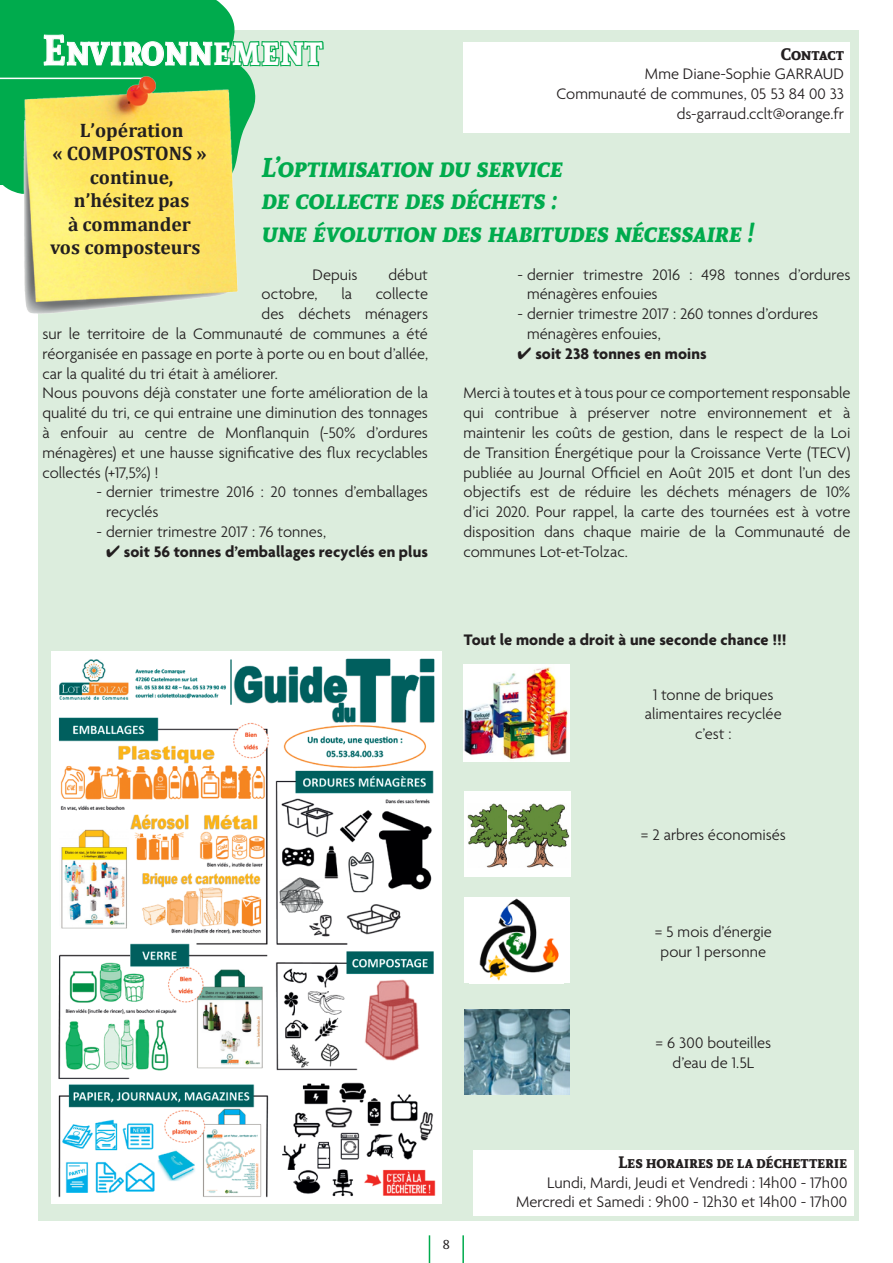
<style>
.page{position:relative;width:893px;height:1263px;background:#fff}
.page>*{position:absolute;margin:0;border:0;box-sizing:border-box;transform-origin:0 0}
.t1{font:700 42px "Andada SC";color:#fff;scale:.9 1}
.t2{font:italic 700 27px/32.4px "Andada SC";letter-spacing:-.015em;color:#00ab4d}
.t3{font:700 19.5px/23.5px "Cambria";color:#231f20;text-align:center}
.t4{font:300 16.5px/19.8px "Agenda";color:#231f20;text-align:center}
.t5{font:700 16.5px "Agenda";letter-spacing:.005em;color:#231f20}
.t6{font:700 16.5px "Andada SC";letter-spacing:-.01em;color:#231f20}
.t7{font:13.5px "Andada SC";color:#231f20}
</style>
<div class="page">
<div style="left:38px;top:30px;width:821px;height:1190px;background:#dceddd"></div>
<div style="left:0;top:0;width:235px;height:192px;background:#00ab4d"></div>
<svg style="left:43px;top:27px;width:281px;height:87px"></svg>
<svg style="left:429px;top:1235px;width:1px;height:28px"></svg>
<hr style="left:462px;top:1235px;width:2px;height:28px;background:#00ab4d">
<hr style="left:0;top:78px;width:150px;height:1px;background:#fff">
<img style="left:464px;top:664px;width:105px;height:98px">
<div style="left:464px;top:791px;width:106px;height:86px;background:#fff"></div>
<img style="left:468px;top:804px;width:39px;height:64px">
<div style="left:464px;top:897px;width:105px;height:86px;background:#fff"></div>
<img style="left:479px;top:898px;width:80px;height:83px">
<img style="left:464px;top:1009px;width:105px;height:86px">
<img style="left:507px;top:804px;width:62px;height:64px">
<img style="left:52px;top:652px;width:390px;height:551px">
<div style="left:473px;top:1150px;width:381px;height:66px;background:#fff"></div>
<div style="left:463px;top:43px;width:387px;height:90px;background:#fff"></div>
<img style="left:13px;top:76px;width:238px;height:238px">
<h1 class="t1" style="left:43px;top:21px;width:313px">Environnement</h1>
<p class="t6" style="left:781px;top:43px;width:65px">Contact</p>
<p class="t4" style="left:557px;top:64px;width:289px;text-align:right">Mme Diane-Sophie GARRAUD<br>Communauté de communes, 05 53 84 00 33 ds-garraud.cclt@orange.fr</p>
<h2 class="t2" style="left:261px;top:150px;width:494px">L’optimisation du service<br>de collecte des déchets :<br>une évolution des habitudes nécessaire !</h2>
<p class="t4" style="left:313px;top:264px;width:46px">Depuis</p>
<p class="t4" style="left:388px;top:264px;width:41px">début</p>
<p class="t4" style="left:261px;top:284px;width:58px">octobre,</p>
<p class="t4" style="left:341px;top:284px;width:12px">la</p>
<p class="t4" style="left:376px;top:284px;width:54px">collecte</p>
<p class="t4" style="left:261px;top:304px;width:168px">des déchets ménagers</p>
<p class="t4" style="left:43px;top:323px;width:387px">sur le territoire de la Communauté de communes a été</p>
<p class="t4" style="left:43px;top:343px;width:387px">réorganisée en passage en porte à porte ou en bout d’allée,</p>
<p class="t4" style="left:43px;top:363px;width:237px">car la qualité du tri était à améliorer.</p>
<p class="t4" style="left:43px;top:383px;width:387px">Nous pouvons déjà constater une forte amélioration de la</p>
<p class="t4" style="left:43px;top:403px;width:387px">qualité du tri, ce qui entraine une diminution des tonnages</p>
<p class="t4" style="left:43px;top:422px;width:387px">à enfouir au centre de Monflanquin (-50% d’ordures</p>
<p class="t4" style="left:43px;top:442px;width:387px">ménagères) et une hausse significative des flux recyclables</p>
<p class="t4" style="left:43px;top:462px;width:118px">collectés (+17,5%) !</p>
<p class="t4" style="left:106px;top:482px;width:323px;text-align:left;text-indent:-10px">- dernier trimestre 2016 : 20 tonnes d’emballages recyclés</p>
<p class="t4" style="left:97px;top:521px;width:231px">- dernier trimestre 2017 : 76 tonnes,</p>
<p class="t5" style="left:106px;top:541px;width:323px">✔ soit 56 tonnes d’emballages recyclés en plus</p>
<p class="t3" style="left:50px;top:117px;width:158px">L’opération<br>« COMPOSTONS » continue, n’hésitez pas<br>à commander vos composteurs</p>
<p class="t4" style="left:527px;top:264px;width:325px;text-align:left;text-indent:-10px">- dernier trimestre 2016 : 498 tonnes d’ordures ménagères enfouies</p>
<p class="t4" style="left:527px;top:304px;width:293px;text-align:left;text-indent:-10px">- dernier trimestre 2017 : 260 tonnes d’ordures ménagères enfouies,</p>
<p class="t5" style="left:517px;top:343px;width:191px">✔ soit 238 tonnes en moins</p>
<p class="t4" style="left:463px;top:383px;width:388px;text-align:justify">Merci à toutes et à tous pour ce comportement responsable qui contribue à préserver notre environnement et à maintenir les coûts de gestion, dans le respect de la Loi de Transition Énergétique pour la Croissance Verte (TECV) publiée au Journal Officiel en Août 2015 et dont l’un des objectifs est de réduire les déchets ménagers de 10% d’ici 2020. Pour rappel, la carte des tournées est à votre disposition dans chaque mairie de la Communauté de communes Lot-et-Tolzac.</p>
<p class="t5" style="left:464px;top:629px;width:324px">Tout le monde a droit à une seconde chance !!!</p>
<p class="t4" style="left:645px;top:684px;width:138px">1 tonne de briques alimentaires recyclée c’est :</p>
<p class="t4" style="left:641px;top:825px;width:147px">= 2 arbres économisés</p>
<p class="t4" style="left:655px;top:921px;width:119px">= 5 mois d’énergie pour 1 personne</p>
<p class="t4" style="left:656px;top:1033px;width:117px">= 6 300 bouteilles d’eau de 1.5L</p>
<p class="t7" style="left:443px;top:1236px;width:9px">8</p>
<p class="t6" style="left:618px;top:1150px;width:231px">Les horaires de la déchetterie</p>
<p class="t4" style="left:516px;top:1172px;width:333px;text-align:right">Lundi, Mardi, Jeudi et Vendredi : 14h00 - 17h00<br>Mercredi et Samedi : 9h00 - 12h30 et 14h00 - 17h00</p>
</div>
